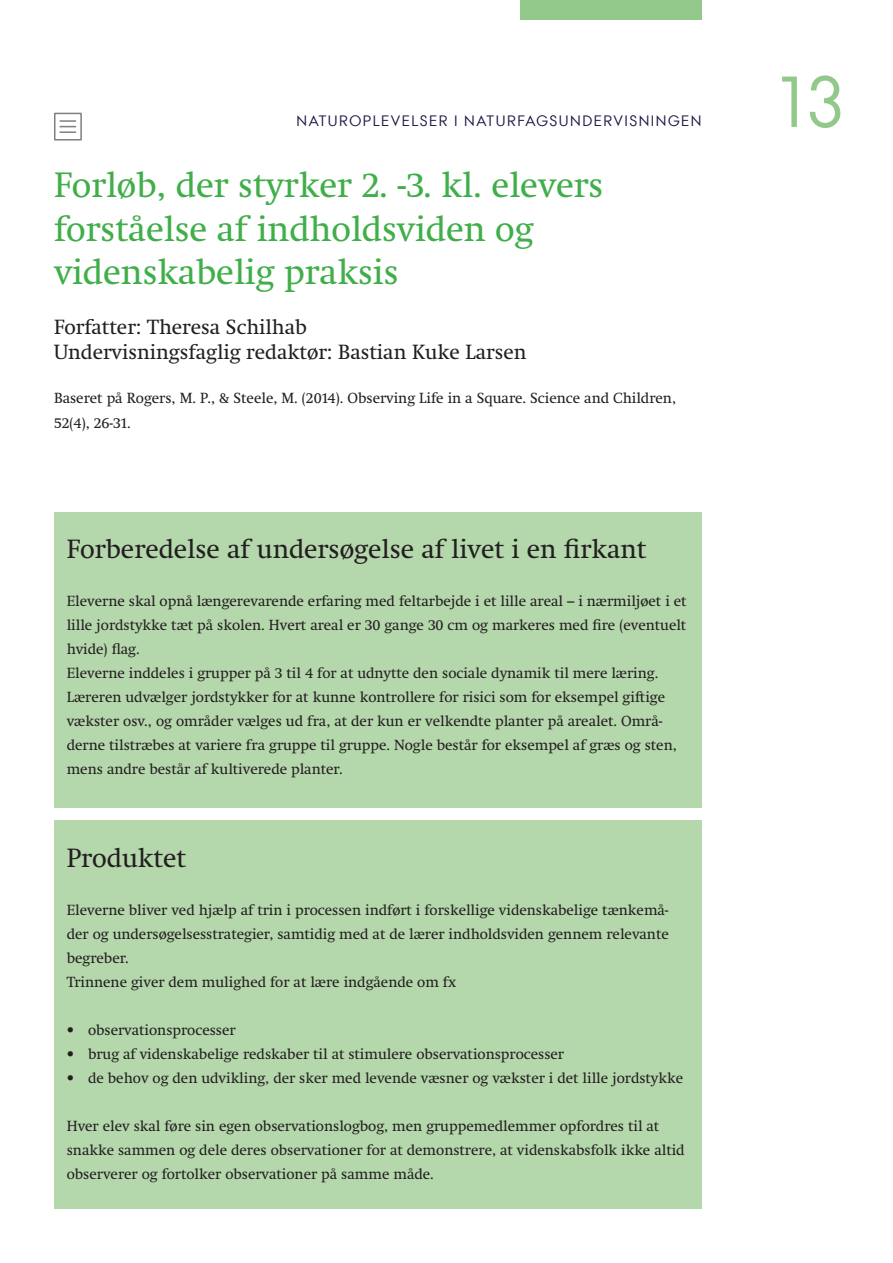
<style>
.page{position:relative;width:893px;height:1263px;background:#fff}
.page>*{position:absolute;margin:0;border:0;box-sizing:border-box;transform-origin:0 0}
.t1{font:72px "AU Passata";color:#92c889}
.t2{font:36px/43.2px "Swift Neue LT Pro";color:#40ae49}
.t3{font:27px "Swift Neue LT Pro";color:#231f20}
.t4{font:21px/25.2px "Swift Neue LT Pro";color:#231f20}
.t5{font:15px/24px "Swift Neue LT Pro";color:#231f20}
.t6{font:15px "AU Passata";letter-spacing:.1em;color:#1c1141}
</style>
<div class="page">
<div style="left:54px;top:113px;width:28px;height:28px;border:2px solid #7c7f81"></div>
<svg style="left:60px;top:120px;width:16px;height:13px"></svg>
<div style="left:520px;top:0;width:182px;height:20px;background:#92c889"></div>
<div style="left:54px;top:512px;width:648px;height:296px;background:#b5d7ac"></div>
<div style="left:54px;top:821px;width:648px;height:388px;background:#b5d7ac"></div>
<p class="t6" style="left:296px;top:112px;width:407px">NATUROPLEVELSER I NATURFAGSUNDERVISNINGEN</p>
<h2 class="t2" style="left:54px;top:163px;width:551px">Forløb, der styrker 2. -3. kl. elevers forståelse af indholdsviden og videnskabelig praksis</h2>
<h3 class="t4" style="left:54px;top:314px;width:474px">Forfatter: Theresa Schilhab<br>Undervisningsfaglig redaktør: Bastian Kuke Larsen</h3>
<p class="t5" style="left:54px;top:385px;width:624px;line-height:25.2px">Baseret på Rogers, M. P., &amp; Steele, M. (2014). Observing Life in a Square. Science and Children,<br>52(4), 26-31.</p>
<h3 class="t3" style="left:67px;top:533px;width:581px">Forberedelse af undersøgelse af livet i en firkant</h3>
<p class="t5" style="left:67px;top:589px;width:621px">Eleverne skal opnå længerevarende erfaring med feltarbejde i et lille areal – i nærmiljøet i et lille jordstykke tæt på skolen. Hvert areal er 30 gange 30 cm og markeres med fire (eventuelt hvide) flag.<br>Eleverne inddeles i grupper på 3 til 4 for at udnytte den sociale dynamik til mere læring.<br>Læreren udvælger jordstykker for at kunne kontrollere for risici som for eksempel giftige vækster osv., og områder vælges ud fra, at der kun er velkendte planter på arealet. Områ&shy;derne tilstræbes at variere fra gruppe til gruppe. Nogle består for eksempel af græs og sten, mens andre består af kultiverede planter.</p>
<h3 class="t3" style="left:67px;top:841px;width:121px">Produktet</h3>
<p class="t5" style="left:67px;top:898px;width:604px">Eleverne bliver ved hjælp af trin i processen indført i forskellige videnskabelige tænkemå&shy;der og undersøgelsesstrategier, samtidig med at de lærer indholdsviden gennem relevante begreber.<br>Trinnene giver dem mulighed for at lære indgående om fx</p>
<p class="t5" style="left:67px;top:1018px;width:170px">• observationsprocesser</p>
<p class="t5" style="left:67px;top:1042px;width:499px">• brug af videnskabelige redskaber til at stimulere observationsprocesser</p>
<p class="t5" style="left:67px;top:1066px;width:618px">• de behov og den udvikling, der sker med levende væsner og vækster i det lille jordstykke</p>
<p class="t5" style="left:67px;top:1114px;width:619px">Hver elev skal føre sin egen observationslogbog, men gruppemedlemmer opfordres til at snakke sammen og dele deres observationer for at demonstrere, at videnskabsfolk ikke altid observerer og fortolker observationer på samme måde.</p>
<h1 class="t1" style="left:772px;top:60px;width:76px">13</h1>
</div>
